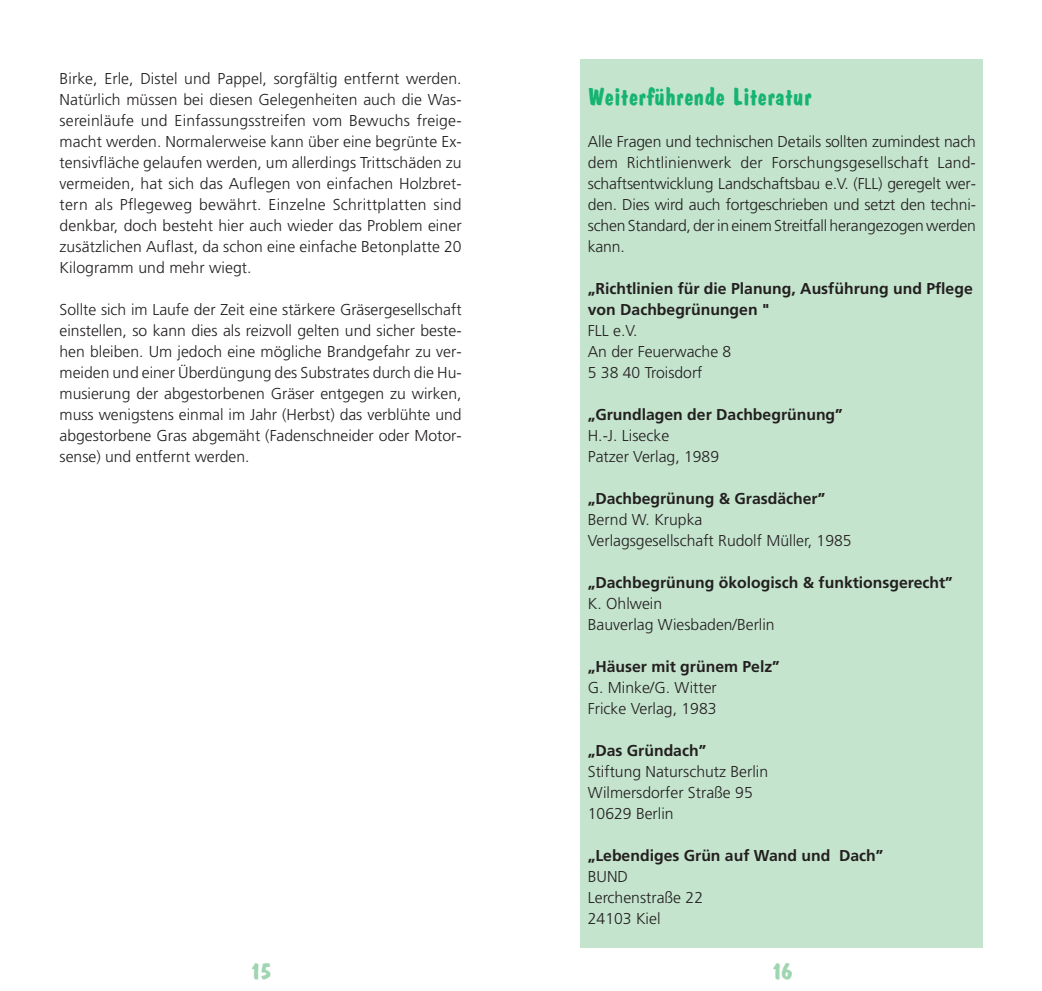
<style>
.page{position:relative;width:1042px;height:991px;background:#fff}
.page>*{position:absolute;margin:0;border:0;box-sizing:border-box;transform-origin:0 0}
.t1{font:700 24.5px "Dom Casual";color:#16b471}
.t2{font:700 24.5px "Dom Casual";color:#9fd5b1}
.t3{font:300 15.75px/21px "Frutiger";color:#231f1f}
.t4{font:700 15.75px/21px "Frutiger";color:#231f1f}
</style>
<div class="page">
<div style="left:580px;top:60px;width:402px;height:888px;background:#c4e4ce"></div>
<p class="t3" style="left:60px;top:69px;width:403px;text-align:justify">Birke, Erle, Distel und Pappel, sorgfältig entfernt werden.<br>Natürlich müssen bei diesen Gelegenheiten auch die Was&shy;sereinläufe und Einfassungsstreifen vom Bewuchs freige&shy;macht werden. Normalerweise kann über eine begrünte Ex&shy;tensivfläche gelaufen werden, um allerdings Trittschäden zu vermeiden, hat sich das Auflegen von einfachen Holzbret&shy;tern als Pflegeweg bewährt. Einzelne Schrittplatten sind denkbar, doch besteht hier auch wieder das Problem einer zusätzlichen Auflast, da schon eine einfache Betonplatte 20<br>Kilogramm und mehr wiegt.</p>
<p class="t3" style="left:60px;top:300px;width:403px;text-align:justify">Sollte sich im Laufe der Zeit eine stärkere Gräsergesellschaft einstellen, so kann dies als reizvoll gelten und sicher beste&shy;hen bleiben. Um jedoch eine mögliche Brandgefahr zu ver&shy;meiden und einer Überdüngung des Substrates durch die Hu&shy;musierung der abgestorbenen Gräser entgegen zu wirken, muss wenigstens einmal im Jahr (Herbst) das verblühte und abgestorbene Gras abgemäht (Fadenschneider oder Motor&shy;sense) und entfernt werden.</p>
<h1 class="t1" style="left:587px;top:87px;width:226px">Weiterführende Literatur</h1>
<p class="t3" style="left:587px;top:132px;width:389px;text-align:justify">Alle Fragen und technischen Details sollten zumindest nach dem Richtlinienwerk der Forschungsgesellschaft Land&shy;schaftsentwicklung Landschaftsbau e.V. (FLL) geregelt wer&shy;den. Dies wird auch fortgeschrieben und setzt den techni&shy;schen Standard, der in einem Streitfall herangezogen werden kann.</p>
<p class="t4" style="left:587px;top:279px;width:386px">„Richtlinien für die Planung, Ausführung und Pflege von Dachbegrünungen "</p>
<p class="t3" style="left:587px;top:321px;width:145px">FLL e.V.<br>An der Feuerwache 8<br>5 38 40 Troisdorf</p>
<p class="t4" style="left:587px;top:405px;width:256px">„Grundlagen der Dachbegrünung”</p>
<p class="t3" style="left:587px;top:426px;width:133px">H.-J. Lisecke<br>Patzer Verlag, 1989</p>
<p class="t4" style="left:587px;top:489px;width:239px">„Dachbegrünung &amp; Grasdächer”</p>
<p class="t3" style="left:587px;top:510px;width:265px">Bernd W. Krupka<br>Verlagsgesellschaft Rudolf Müller, 1985</p>
<p class="t4" style="left:587px;top:573px;width:366px">„Dachbegrünung ökologisch &amp; funktionsgerecht”</p>
<p class="t3" style="left:587px;top:594px;width:188px">K. Ohlwein<br>Bauverlag Wiesbaden/Berlin</p>
<p class="t4" style="left:587px;top:657px;width:193px">„Häuser mit grünem Pelz”</p>
<p class="t3" style="left:587px;top:678px;width:130px">G. Minke/G. Witter<br>Fricke Verlag, 1983</p>
<p class="t4" style="left:587px;top:741px;width:120px">„Das Gründach”</p>
<p class="t3" style="left:587px;top:762px;width:182px">Stiftung Naturschutz Berlin<br>Wilmersdorfer Straße 95<br>10629 Berlin</p>
<p class="t4" style="left:587px;top:846px;width:297px">„Lebendiges Grün auf Wand und Dach”</p>
<p class="t3" style="left:587px;top:867px;width:117px">BUND<br>Lerchenstraße 22<br>24103 Kiel</p>
<h1 class="t2" style="left:251px;top:961px;width:21px">15</h1>
<h1 class="t2" style="left:772px;top:961px;width:21px">16</h1>
</div>
